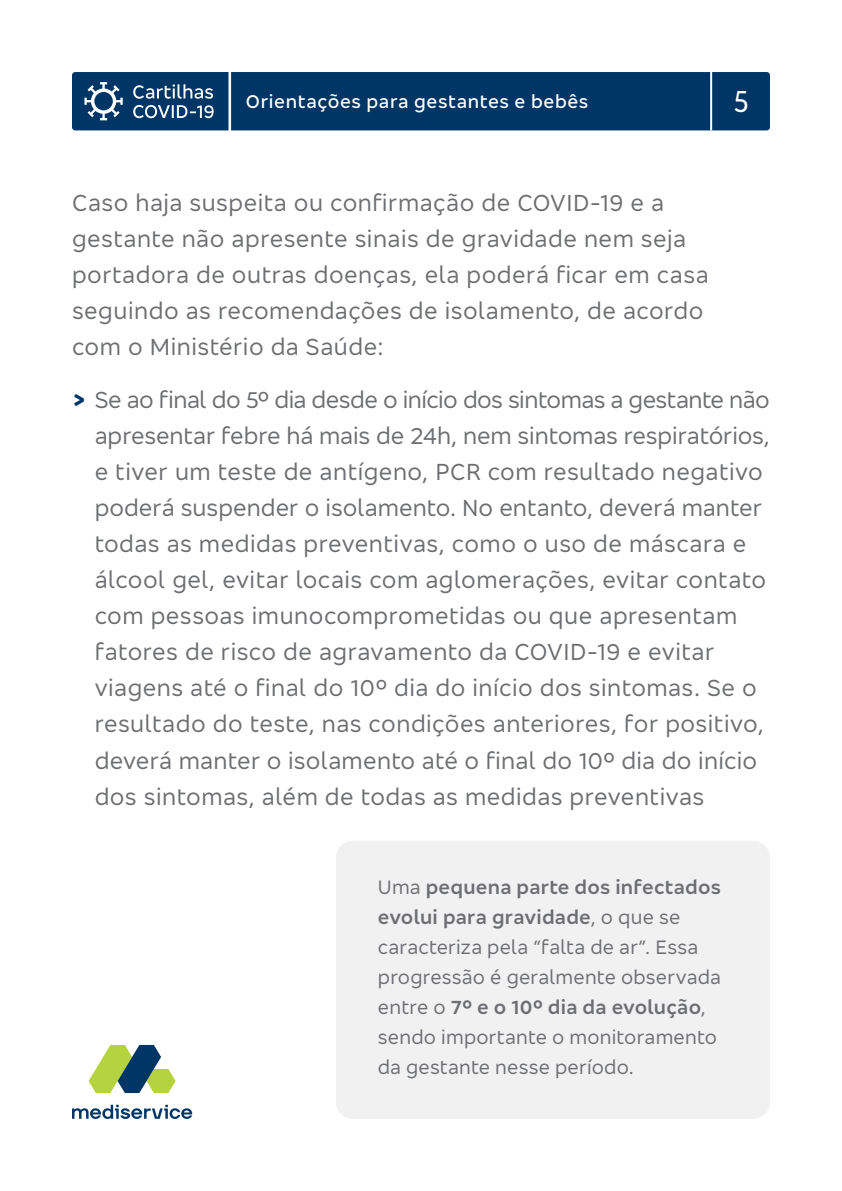
<style>
.page{position:relative;width:842px;height:1191px;background:#fff}
.page>*{position:absolute;margin:0;border:0;box-sizing:border-box;transform-origin:0 0}
.t1{font:condensed 32px "Bradesco Sans";color:#fff}
.t2{font:24px/36px "Bradesco Sans";letter-spacing:.02em;color:#6d6e71}
.t3{font:20px/30px "Bradesco Sans";letter-spacing:.01em;color:#6d6e71}
.t4{font:500 19px "Bradesco Sans";letter-spacing:.03em;color:#fff}
.s1{font-weight:700;color:#003665}
.s2{font-weight:600}
</style>
<div class="page">
<div style="left:336px;top:840px;width:434px;height:279px;background:#f1f1f2;border-radius:17px"></div>
<div style="left:72px;top:72px;width:698px;height:58px;background:#003665"></div>
<svg style="left:89px;top:1045px;width:87px;height:48px"></svg>
<svg style="left:72px;top:1104px;width:120px;height:15px"></svg>
<p class="t4" style="left:246px;top:89px;width:344px">Orientações para gestantes e bebês</p>
<h1 class="t1" style="left:733px;top:81px;width:17px">5</h1>
<p class="t2" style="left:72px;top:184px;width:638px">Caso haja suspeita ou confirmação de COVID-19 e a gestante não apresente sinais de gravidade nem seja portadora de outras doenças, ela poderá ficar em casa seguindo as recomendações de isolamento, de acordo com o Ministério da Saúde:</p>
<p class="t2" style="left:95px;top:381px;width:677px;text-indent:-23px"><span class="s1">&gt;</span> Se ao final do 5º dia desde o início dos sintomas a gestante não apresentar febre há mais de 24h, nem sintomas respiratórios, e tiver um teste de antígeno, PCR com resultado negativo poderá suspender o isolamento. No entanto, deverá manter todas as medidas preventivas, como o uso de máscara e álcool gel, evitar locais com aglomerações, evitar contato com pessoas imunocomprometidas ou que apresentam fatores de risco de agravamento da COVID-19 e evitar viagens até o final do 10º dia do início dos sintomas. Se o resultado do teste, nas condições anteriores, for positivo, deverá manter o isolamento até o final do 10º dia do início dos sintomas, além de todas as medidas preventivas</p>
<p class="t3" style="left:378px;top:871px;width:344px">Uma <span class="s2">pequena parte dos infectados evolui para gravidade</span>, o que se caracteriza pela “falta de ar”. Essa progressão é geralmente observada entre o <span class="s2">7º e o 10º dia da evolução</span>, sendo importante o monitoramento da gestante nesse período.</p>
</div>
